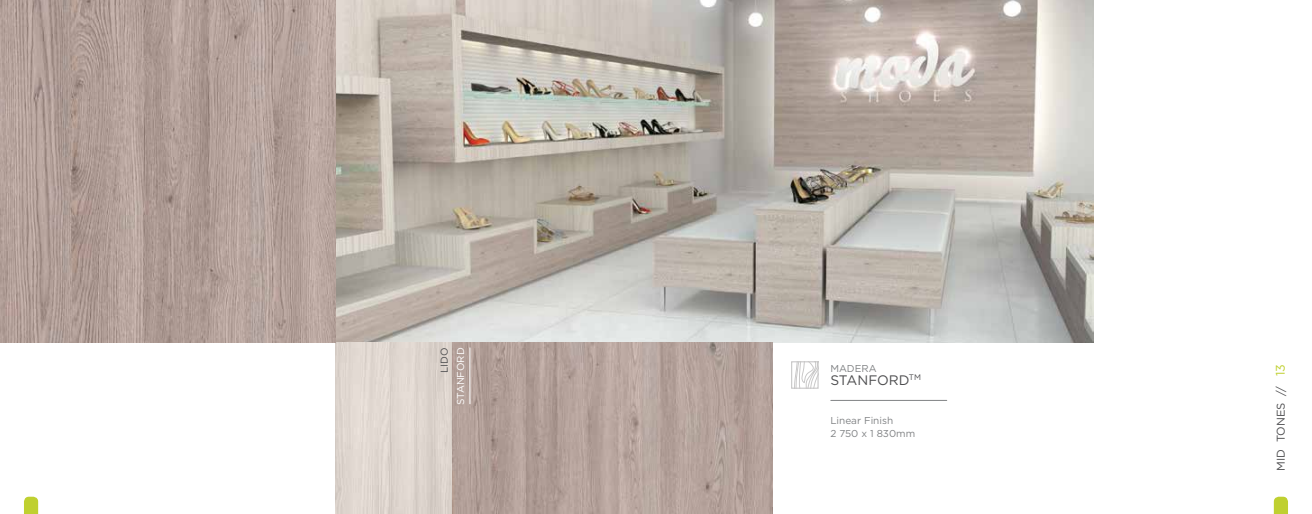
<style>
.page{position:relative;width:1312px;height:514px;background:#fff}
.page>*{position:absolute;margin:0;border:0;box-sizing:border-box;transform-origin:0 0}
.t1{font:13.75px "Gotham";color:#4d4d4f}
.t2{font:12.5px "Gotham";color:#bfd030}
.t3{font:11.25px "Gotham";color:#4d4d4f}
.t4{font:10px/12.5px "Gotham";color:#808284}
.t5{font:10px "Gotham";color:#fff}
.t6{font:10px "Gotham";color:#4d4d4f}
</style>
<div class="page">
<svg style="left:1273px;top:497px;width:14px;height:17px"></svg>
<svg style="left:24px;top:497px;width:14px;height:17px"></svg>
<hr style="left:830px;top:400px;width:116px;height:1px;background:#808284">
<img style="left:0;top:0;width:1093px;height:343px">
<img style="left:335px;top:343px;width:437px;height:171px">
<hr style="left:469px;top:347px;width:1px;height:57px;background:#fff">
<svg style="left:792px;top:362px;width:25px;height:26px"></svg>
<p class="t6" style="left:439px;top:373px;width:27px;rotate:-90deg">LIDO</p>
<p class="t5" style="left:456px;top:405px;width:59px;rotate:-90deg">STANFORD</p>
<p class="t4" style="left:830px;top:363px;width:48px">MADERA</p>
<p class="t2" style="left:1274px;top:376px;width:14px;rotate:-90deg">13</p>
<h1 class="t1" style="left:830px;top:373px;width:92px">STANFORD<sup>TM</sup></h1>
<p class="t4" style="left:830px;top:415px;width:86px">Linear Finish<br>2 750 x 1 830mm</p>
<p class="t3" style="left:1275px;top:471px;width:86px;rotate:-90deg">MID TONES //</p>
</div>
